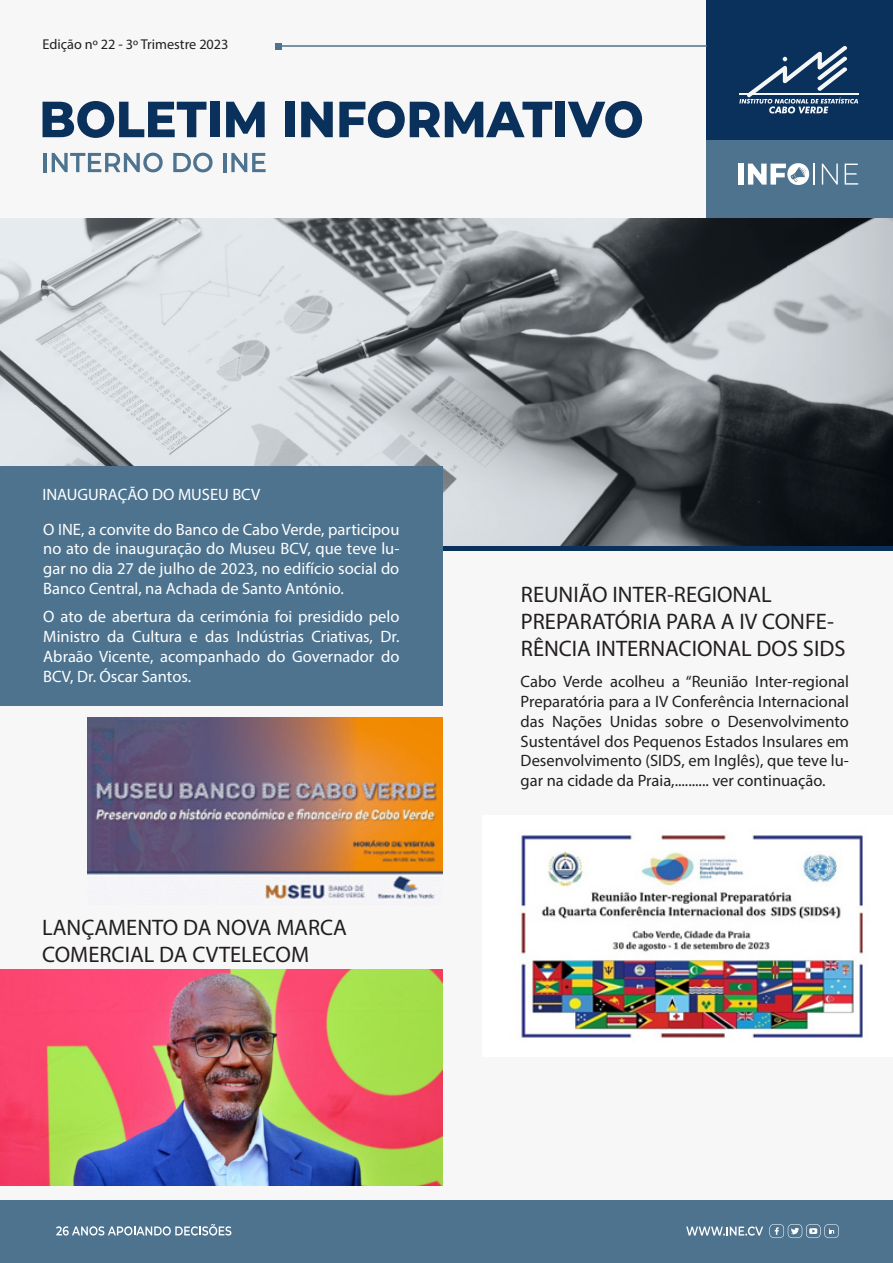
<style>
.page{position:relative;width:893px;height:1263px;background:#f7f7f7}
.page>*{position:absolute;margin:0;border:0;box-sizing:border-box;transform-origin:0 0}
.t1{font:22.5px/27px "Myriad Pro";color:#231f20}
.t2{font:16.5px/19.8px "Myriad Pro";color:#fff;text-align:justify}
.t3{font:16.5px/19.8px "Myriad Pro";color:#231f20;text-align:justify}
.t4{font:14.25px "Myriad Pro";color:#231f20}
</style>
<div class="page">
<img style="left:0;top:969px;width:443px;height:216px">
<div style="left:707px;top:0;width:186px;height:140px;background:#0a305c"></div>
<svg style="left:739px;top:46px;width:119px;height:67px"></svg>
<div style="left:707px;top:140px;width:186px;height:79px;background:#4d738f"></div>
<div style="left:738px;top:164px;width:6px;height:21px;background:#fff"></div>
<svg style="left:748px;top:163px;width:61px;height:22px"></svg>
<hr style="left:813px;top:164px;width:2px;height:21px;background:#fff">
<svg style="left:822px;top:164px;width:16px;height:21px"></svg>
<svg style="left:845px;top:164px;width:13px;height:21px"></svg>
<hr style="left:278px;top:45px;width:429px;height:2px;background:#4d738f">
<svg style="left:276px;top:43px;width:6px;height:6px"></svg>
<div style="left:0;top:1200px;width:893px;height:63px;background:#4d738f"></div>
<svg style="left:56px;top:1224px;width:175px;height:11px"></svg>
<svg style="left:686px;top:1226px;width:77px;height:10px"></svg>
<svg style="left:769px;top:1224px;width:70px;height:14px"></svg>
<div style="left:0;top:544px;width:893px;height:6px;background:#0a305c"></div>
<img style="left:0;top:219px;width:893px;height:327px">
<div style="left:0;top:467px;width:443px;height:239px;background:#4d738f"></div>
<svg style="left:43px;top:101px;width:163px;height:37px"></svg>
<div style="left:210px;top:102px;width:9px;height:35px;background:#0a305c"></div>
<svg style="left:226px;top:102px;width:39px;height:35px"></svg>
<div style="left:285px;top:102px;width:9px;height:35px;background:#0a305c"></div>
<svg style="left:301px;top:102px;width:32px;height:35px"></svg>
<svg style="left:339px;top:101px;width:213px;height:37px"></svg>
<div style="left:556px;top:102px;width:9px;height:35px;background:#0a305c"></div>
<svg style="left:568px;top:101px;width:74px;height:37px"></svg>
<hr style="left:43px;top:153px;width:4px;height:19px;background:#4d738f">
<svg style="left:52px;top:153px;width:111px;height:19px"></svg>
<svg style="left:173px;top:153px;width:40px;height:19px"></svg>
<hr style="left:223px;top:153px;width:3px;height:19px;background:#4d738f">
<svg style="left:231px;top:153px;width:35px;height:19px"></svg>
<img style="left:521px;top:835px;width:342px;height:203px">
<img style="left:88px;top:717px;width:355px;height:182px">
<p class="t4" style="left:43px;top:35px;width:188px">Edição nº 22 - 3º Trimestre 2023</p>
<p class="t2" style="left:43px;top:484px;width:219px">INAUGURAÇÃO DO MUSEU BCV</p>
<p class="t2" style="left:43px;top:519px;width:358px">O INE, a convite do Banco de Cabo Verde, participou no ato de inauguração do Museu BCV, que teve lu&shy;gar no dia 27 de julho de 2023, no edifício social do Banco Central, na Achada de Santo António.</p>
<p class="t2" style="left:43px;top:607px;width:358px">O ato de abertura da cerimónia foi presidido pelo Ministro da Cultura e das Indústrias Criativas, Dr.<br>Abraão Vicente, acompanhado do Governador do BCV, Dr. Óscar Santos.</p>
<p class="t1" style="left:42px;top:913px;width:306px">LANÇAMENTO DA NOVA MARCA<br>COMERCIAL DA CVTELECOM</p>
<p class="t1" style="left:521px;top:580px;width:326px">REUNIÃO INTER-REGIONAL<br>PREPARATÓRIA PARA A IV CONFE-<br>RÊNCIA INTERNACIONAL DOS SIDS</p>
<p class="t3" style="left:521px;top:671px;width:330px">Cabo Verde acolheu a “Reunião Inter-regional Preparatória para a IV Conferência Internacional das Nações Unidas sobre o Desenvolvimento Sustentável dos Pequenos Estados Insulares em Desenvolvimento (SIDS, em Inglês), que teve lu&shy;gar na cidade da Praia,.......... ver continuação.</p>
</div>
